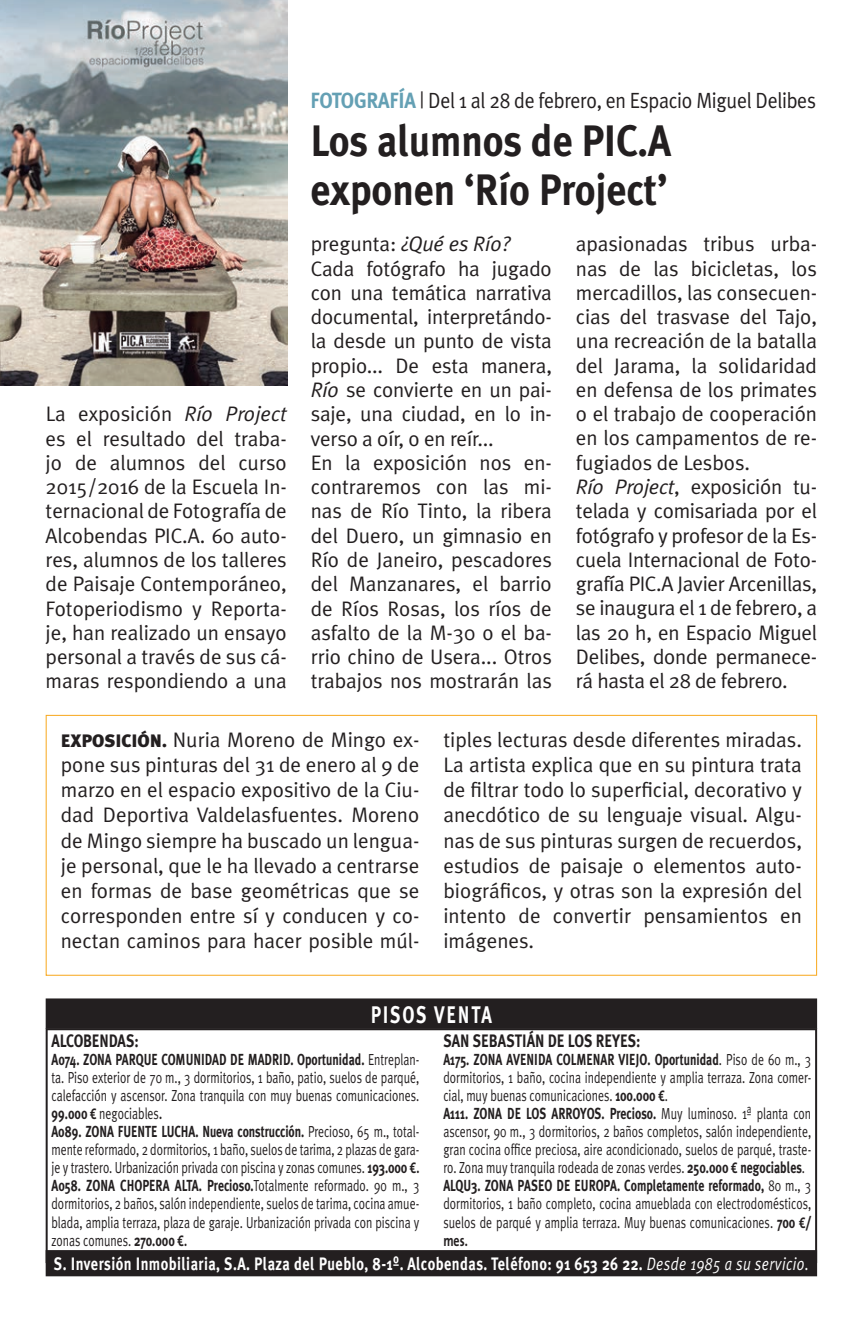
<style>
.page{position:relative;width:845px;height:1322px;background:#fff}
.page>*{position:absolute;margin:0;border:0;box-sizing:border-box;transform-origin:0 0}
.t1{font:700 44px/48px "Meta Plus";letter-spacing:-.005em;color:#231f20;scale:.9 1}
.t2{font:700 24px "Meta Plus";letter-spacing:.09em;color:#fff;scale:.75 1}
.t3{font:22px "Meta Plus Normal";letter-spacing:-.015em;color:#231f20;scale:.9 1}
.t4{font:21px/24.2px "Meta Plus Normal";letter-spacing:-.005em;color:#231f20;text-align:justify}
.t5{font:700 18px "Meta Plus";letter-spacing:.03em;color:#fff;scale:.8 1}
.t6{font:700 18px "Meta Plus";color:#231f20;scale:.8 1}
.t7{font:16px/18px "Meta Plus Normal";color:#231f20;text-align:justify;scale:.74 1}
.t8{font:700 16px "Meta Plus";color:#231f20;scale:.74 1}
.t9{font:700 16px "The Sans B7";color:#231f20;scale:.74 1}
.s1{font-style:italic}
.s2{font-family:"Meta Plus";font-weight:700;color:#64a0b4}
.s3{font-family:"Meta Plus";font-weight:900;font-size:18px}
.s4{font-family:"Meta Plus Normal";font-weight:400}
.s5{font-family:"Meta Plus";font-weight:700}
.s6{font-family:"The Sans B7";font-weight:700}
.s7{font-family:"Meta Plus Normal";font-weight:400;font-style:italic}
</style>
<div class="page">
<svg style="left:46px;top:715px;width:771px;height:260px"></svg>
<img style="left:0;top:0;width:288px;height:386px">
<svg style="left:46px;top:1028px;width:771px;height:222px"></svg>
<div style="left:46px;top:998px;width:771px;height:30px;background:#231f20"></div>
<div style="left:46px;top:1250px;width:771px;height:26px;background:#231f20"></div>
<div style="left:51px;top:1033px;width:760px;height:217px;background:#fff"></div>
<p class="t4" style="left:46px;top:402px;width:243px">La exposición <span class="s1">Río Project </span>es el resultado del traba&shy;jo de alumnos del curso 2015/2016 de la Escuela In&shy;ternacional de Fotografía de Alcobendas PIC.A. 60 auto&shy;res, alumnos de los talleres de Paisaje Contemporáneo, Fotoperiodismo y Reporta&shy;je, han realizado un ensayo personal a través de sus cá&shy;maras respondiendo a una</p>
<p class="t3" style="left:310px;top:88px;width:563px"><span class="s2">FOTOGRAFÍA</span> | Del 1 al 28 de febrero, en Espacio Miguel Delibes</p>
<h1 class="t1" style="left:310px;top:117px;width:402px">Los alumnos de PIC.A exponen ‘Río Project’</h1>
<p class="t4" style="left:311px;top:232px;width:243px;text-align:left">pregunta: <span class="s1">¿Qué es Río?<br></span>Cada fotógrafo ha jugado con una temática narrativa documental, interpretándo&shy;la desde un punto de vista propio... De esta manera,<br><span class="s1">Río</span> se convierte en un pai&shy;saje, una ciudad, en lo in&shy;verso a oír, o en reír...<br>En la exposición nos en&shy;contraremos con las mi&shy;nas de Río Tinto, la ribera del Duero, un gimnasio en<br>Río de Janeiro, pescadores del Manzanares, el barrio de Ríos Rosas, los ríos de asfalto de la M-30 o el ba&shy;rrio chino de Usera... Otros trabajos nos mostrarán las</p>
<p class="t4" style="left:576px;top:231px;width:243px;text-align:left">apasionadas tribus urba&shy;nas de las bicicletas, los mercadillos, las consecuen&shy;cias del trasvase del Tajo, una recreación de la batalla del Jarama, la solidaridad en defensa de los primates o el trabajo de cooperación en los campamentos de re&shy;fugiados de Lesbos.<br><span class="s1">Río Project</span>, exposición tu&shy;telada y comisariada por el fotógrafo y profesor de la Es&shy;cuela Internacional de Foto&shy;grafía PIC.A Javier Arcenillas, se inaugura el 1 de febrero, a las 20 h, en Espacio Miguel<br>Delibes, donde permanece&shy;rá hasta el 28 de febrero.</p>
<p class="t4" style="left:61px;top:726px;width:360px;line-height:25.2px"><span class="s3">EXPOSICIÓN.</span> Nuria Moreno de Mingo ex&shy;pone sus pinturas del 31 de enero al 9 de marzo en el espacio expositivo de la Ciu&shy;dad Deportiva Valdelasfuentes. Moreno de Mingo siempre ha buscado un lengua&shy;je personal, que le ha llevado a centrarse en formas de base geométricas que se corresponden entre sí y conducen y co&shy;nectan caminos para hacer posible múl-</p>
<p class="t4" style="left:443px;top:726px;width:360px;line-height:25.2px">tiples lecturas desde diferentes miradas.<br>La artista explica que en su pintura trata de filtrar todo lo superficial, decorativo y anecdótico de su lenguaje visual. Algu&shy;nas de sus pinturas surgen de recuerdos, estudios de paisaje o elementos auto&shy;biográficos, y otras son la expresión del intento de convertir pensamientos en imágenes.</p>
<p class="t2" style="left:371px;top:1000px;width:163px">PISOS VENTA</p>
<p class="t6" style="left:51px;top:1030px;width:110px">ALCOBENDAS:</p>
<p class="t8" style="left:51px;top:1050px;width:498px">A074. ZONA PARQUE COMUNIDAD DE MADRID. Oportunidad. <span class="s4">Entreplan-</span></p>
<p class="t7" style="left:51px;top:1068px;width:498px">ta. Piso exterior de 70 m., 3 dormitorios, 1 baño, patio, suelos de parqué, calefacción y ascensor. Zona tranquila con muy buenas comunicaciones.<br><span class="s5">99.000</span> <span class="s6">€</span> negociables<span class="s6">.</span></p>
<p class="t8" style="left:51px;top:1122px;width:498px">A089. ZONA FUENTE LUCHA. Nueva construcción. <span class="s4">Precioso, 65 m., total-</span></p>
<p class="t7" style="left:51px;top:1140px;width:498px">mente reformado, 2 dormitorios, 1 baño, suelos de tarima, 2 plazas de gara&shy;je y trastero. Urbanización privada con piscina y zonas comunes. <span class="s5">193.000</span> <span class="s6">€.</span></p>
<p class="t8" style="left:51px;top:1176px;width:498px">A058. ZONA CHOPERA ALTA. Precioso.<span class="s4">Totalmente reformado. 90 m., 3</span></p>
<p class="t7" style="left:51px;top:1194px;width:498px">dormitorios, 2 baños, salón independiente, suelos de tarima, cocina amue&shy;blada, amplia terraza, plaza de garaje. Urbanización privada con piscina y zonas comunes. <span class="s5">270.000</span> <span class="s6">€.</span></p>
<p class="t6" style="left:443px;top:1030px;width:248px">SAN SEBASTIÁN DE LOS REYES:</p>
<p class="t8" style="left:443px;top:1050px;width:498px">A175. ZONA AVENIDA COLMENAR VIEJO. Oportunidad<span class="s4">. Piso de 60 m., 3</span></p>
<p class="t7" style="left:443px;top:1068px;width:498px">dormitorios, 1 baño, cocina independiente y amplia terraza. Zona comer&shy;cial, muy buenas comunicaciones. <span class="s5">100.000</span> <span class="s6">€</span>.</p>
<p class="t8" style="left:443px;top:1104px;width:498px">A111. ZONA DE LOS ARROYOS. Precioso. <span class="s4">Muy luminoso. 1ª planta con</span></p>
<p class="t7" style="left:443px;top:1122px;width:498px">ascensor, 90 m., 3 dormitorios, 2 baños completos, salón independiente, gran cocina office preciosa, aire acondicionado, suelos de parqué, traste&shy;ro. Zona muy tranquila rodeada de zonas verdes. <span class="s5">250.000</span> <span class="s6">€</span> <span class="s5">negociables</span>.</p>
<p class="t8" style="left:443px;top:1176px;width:498px">ALQU3. ZONA PASEO DE EUROPA. Completamente reformado, <span class="s4">80 m., 3</span></p>
<p class="t7" style="left:443px;top:1194px;width:498px">dormitorios, 1 baño completo, cocina amueblada con electrodomésticos, suelos de parqué y amplia terraza. Muy buenas comunicaciones. <span class="s5">700</span> <span class="s6">€/</span></p>
<p class="t9" style="left:443px;top:1231px;width:34px">mes.</p>
<p class="t5" style="left:54px;top:1253px;width:945px">S. Inversión Inmobiliaria, S.A. Plaza del Pueblo, 8-1º. Alcobendas. Teléfono: 91 653 26 22. <span class="s7">Desde 1985 a su servicio.</span></p>
</div>
